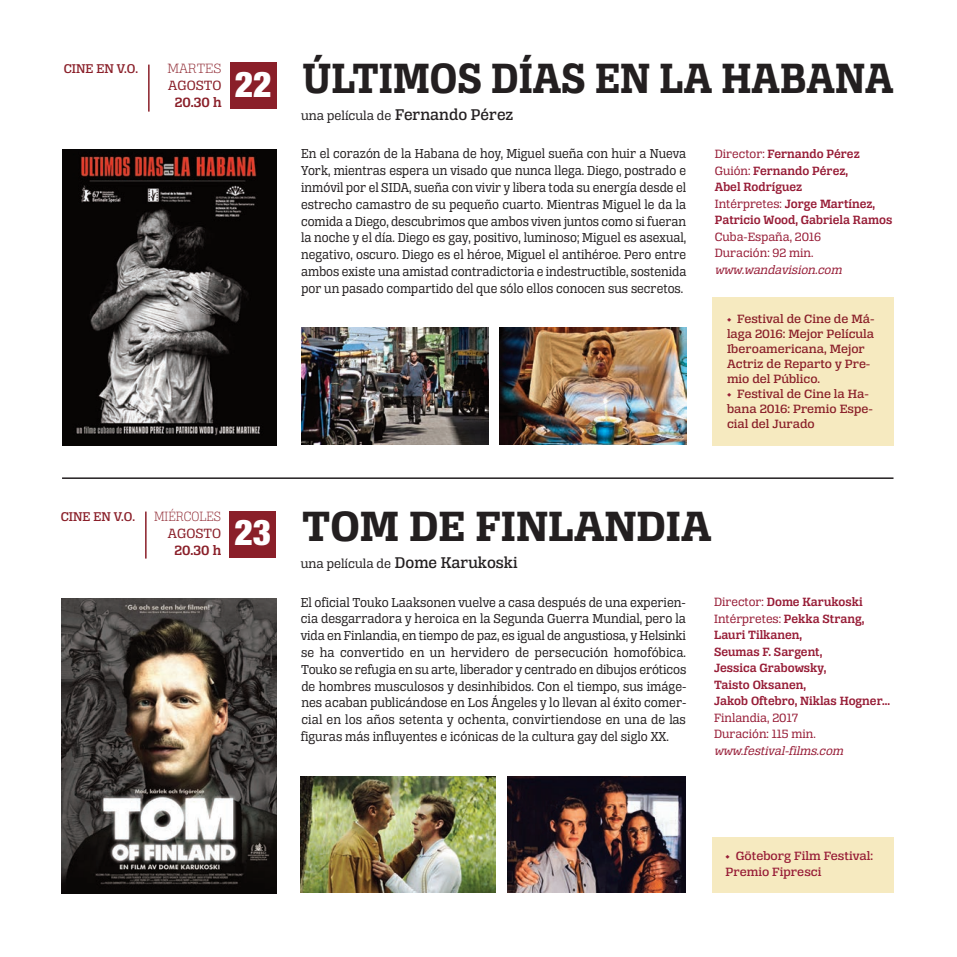
<style>
.page{position:relative;width:957px;height:957px;background:#fff}
.page>*{position:absolute;margin:0;border:0;box-sizing:border-box;transform-origin:0 0}
.t1{font:45px "Alianza Slab 700";color:#231f20;scale:.93 1}
.t2{font:45px "Alianza Slab 700";color:#231f20}
.t3{font:900 condensed 35.55px "Helvetica Neue";color:#fff}
.t4{font:14.25px "Alianza Slab 400";color:#8a1f29}
.t5{font:14.25px "Alianza Slab 600";color:#8a1f29}
.t6{font:14.25px "Alianza Slab 200";color:#8a1f29;scale:.9 1}
.t7{font:14.25px "Alianza Slab 200";color:#8a1f29}
.t8{font:13.8px/16.8px "Alianza Slab 400";color:#231f20;text-align:justify;scale:.94 1}
.t9{font:13.8px/16.8px "Alianza Slab 400";color:#231f20;text-align:justify;scale:.95 1}
.t10{font:13.5px "Alianza Slab 400";color:#231f20}
.t11{font:13.5px "Alianza Slab 500";color:#8a1f29}
.t12{font:12.75px/16.5px "Alianza Slab 600";color:#971c36}
.t13{font:12.75px/15px "Alianza Slab 500";color:#8a1f29;scale:1.05 1}
.t14{font:12.75px/16.5px "Alianza Slab 400";color:#971c36}
.t15{font:italic 12.75px "Alianza Slab 400";color:#971c36}
.t16{font:12.75px/16.5px "Alianza Slab 500";color:#971c36;scale:1.06 1}
.s1{font-family:"Alianza Slab 500";font-size:16.5px}
.s2{font-family:"Alianza Slab 400"}
.s3{color:#971c36}
.s4{font-family:"Alianza Slab 600"}
</style>
<div class="page">
<img style="left:62px;top:150px;width:215px;height:295px">
<img style="left:301px;top:328px;width:187px;height:117px">
<img style="left:499px;top:328px;width:187px;height:117px">
<hr style="left:62px;top:477px;width:831px;height:2px;background:#231f20">
<div style="left:230px;top:62px;width:46px;height:47px;background:#8a1f29"></div>
<img style="left:62px;top:598px;width:214px;height:295px">
<img style="left:301px;top:776px;width:194px;height:116px">
<img style="left:507px;top:776px;width:178px;height:116px">
<div style="left:229px;top:510px;width:47px;height:47px;background:#8a1f29"></div>
<div style="left:712px;top:297px;width:181px;height:148px;background:#f6eac0"></div>
<div style="left:712px;top:837px;width:181px;height:55px;background:#f6eac0"></div>
<hr style="left:148px;top:65px;width:1px;height:47px;background:#8a1f29">
<hr style="left:145px;top:511px;width:1px;height:47px;background:#8a1f29">
<p class="t11" style="left:64px;top:64px;width:76px">CINE EN V.O.</p>
<p class="t7" style="left:167px;top:64px;width:56px">MARTES</p>
<p class="t4" style="left:168px;top:81px;width:55px">AGOSTO</p>
<p class="t5" style="left:175px;top:97px;width:48px">20.30 h</p>
<h2 class="t3" style="left:235px;top:55px;width:38px">22</h2>
<h1 class="t1" style="left:302px;top:63px;width:636px">ÚLTIMOS DÍAS EN LA HABANA</h1>
<p class="t10" style="left:301px;top:111px;width:214px">una película de <span class="s1">Fernando Pérez</span></p>
<p class="t8" style="left:301px;top:147px;width:411px">En el corazón de la Habana de hoy, Miguel sueña con huir a Nueva York, mientras espera un visado que nunca llega. Diego, postrado e inmóvil por el SIDA, sueña con vivir y libera toda su energía desde el estrecho camastro de su pequeño cuarto. Mientras Miguel le da la comida a Diego, descubrimos que ambos viven juntos como si fueran la noche y el día. Diego es gay, positivo, luminoso; Miguel es asexual, negativo, oscuro. Diego es el héroe, Miguel el antihéroe. Pero entre ambos existe una amistad contradictoria e indestructible, sostenida por un pasado compartido del que sólo ellos conocen sus secretos.</p>
<p class="t12" style="left:714px;top:147px;width:179px"><span class="s2">Director:</span> Fernando Pérez<br><span class="s2">Guión:</span> Fernando Pérez,<br>Abel Rodríguez<br><span class="s2">Intérpretes:</span> Jorge Martínez,<br>Patricio Wood, Gabriela Ramos</p>
<p class="t14" style="left:714px;top:229px;width:108px">Cuba-España, 2016<br>Duración: 92 min.</p>
<p class="t15" style="left:714px;top:265px;width:131px">www.wandavision.com</p>
<p class="t13" style="left:726px;top:312px;width:142px"><span class="s3">•</span> Festival de Cine de Má&shy;laga 2016: Mejor Película<br>Iberoamericana, Mejor<br>Actriz de Reparto y Pre&shy;mio del Público.</p>
<p class="t13" style="left:726px;top:387px;width:140px"><span class="s3">•</span> Festival de Cine la Ha&shy;bana 2016: Premio Espe&shy;cial del Jurado</p>
<p class="t11" style="left:61px;top:512px;width:76px">CINE EN V.O.</p>
<p class="t6" style="left:154px;top:512px;width:76px">MIÉRCOLES</p>
<p class="t4" style="left:168px;top:529px;width:55px">AGOSTO</p>
<p class="t5" style="left:174px;top:545px;width:48px">20.30 h</p>
<h2 class="t3" style="left:234px;top:503px;width:38px">23</h2>
<h1 class="t2" style="left:302px;top:511px;width:410px">TOM DE FINLANDIA</h1>
<p class="t10" style="left:301px;top:559px;width:218px">una película de <span class="s1">Dome Karukoski</span></p>
<p class="t9" style="left:301px;top:595px;width:407px">El oficial Touko Laaksonen vuelve a casa después de una experien&shy;cia desgarradora y heroica en la Segunda Guerra Mundial, pero la vida en Finlandia, en tiempo de paz, es igual de angustiosa, y Helsinki se ha convertido en un hervidero de persecución homofóbica.<br>Touko se refugia en su arte, liberador y centrado en dibujos eróticos de hombres musculosos y desinhibidos. Con el tiempo, sus imáge&shy;nes acaban publicándose en Los Ángeles y lo llevan al éxito comer&shy;cial en los años setenta y ochenta, convirtiendose en una de las figuras más influyentes e icónicas de la cultura gay del siglo XX.</p>
<p class="t12" style="left:714px;top:595px;width:150px"><span class="s2">Director:</span> Dome Karukoski</p>
<p class="t14" style="left:714px;top:611px;width:152px">Intérpretes: <span class="s4">Pekka Strang,</span></p>
<p class="t12" style="left:714px;top:628px;width:177px">Lauri Tilkanen,<br>Seumas F. Sargent,<br>Jessica Grabowsky,<br>Taisto Oksanen,<br>Jakob Oftebro, Niklas Hogner...</p>
<p class="t14" style="left:714px;top:710px;width:103px">Finlandia, 2017<br>Duración: 115 min.</p>
<p class="t15" style="left:714px;top:746px;width:133px">www.festival-films.com</p>
<p class="t16" style="left:725px;top:848px;width:141px">• Göteborg Film Festival:<br>Premio Fipresci</p>
</div>
